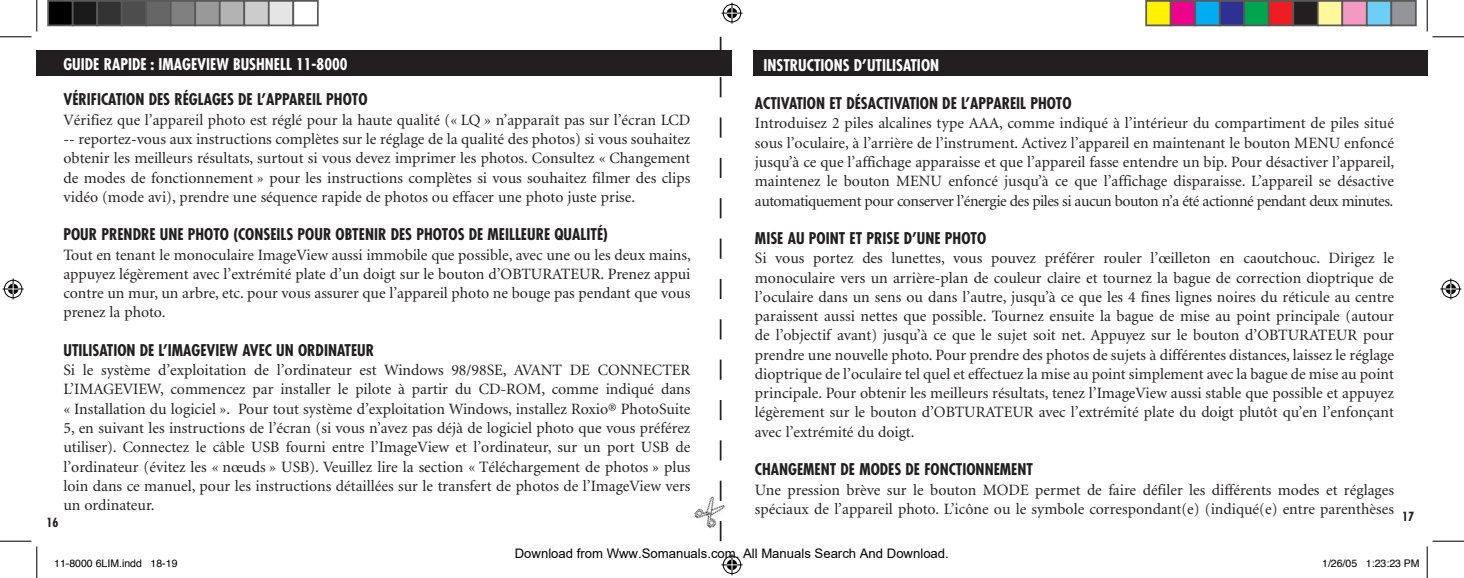
<style>
.page{position:relative;width:1464px;height:578px;background:#fff}
.page>*{position:absolute;margin:0;border:0;box-sizing:border-box;transform-origin:0 0}
.t1{font:15.75px/19.2px "Minion";color:#231f20;text-align:justify}
.t2{font:700 condensed 15.75px "Futura";color:#231f20}
.t3{font:700 condensed 15.75px "Futura";color:#fff}
.t4{font:13.12px "Arial";color:#000}
.t5{font:700 condensed 12.25px "Futura";color:#231f20}
.t6{font:10.5px "Helvetica";color:#000}
</style>
<div class="page">
<div style="left:753px;top:51px;width:673px;height:25px;background:#231f20"></div>
<svg style="left:719px;top:37px;width:2px;height:504px"></svg>
<div style="left:37px;top:50px;width:695px;height:26px;background:#231f20"></div>
<img style="left:694px;top:493px;width:31px;height:36px">
<hr style="left:0;top:36px;width:32px;height:1px;background:#000">
<hr style="left:1432px;top:36px;width:31px;height:1px;background:#000">
<hr style="left:0;top:540px;width:32px;height:1px;background:#000">
<hr style="left:1432px;top:540px;width:31px;height:1px;background:#000">
<hr style="left:36px;top:0;width:1px;height:32px;background:#000">
<hr style="left:36px;top:546px;width:1px;height:32px;background:#000">
<hr style="left:1426px;top:0;width:1px;height:32px;background:#000">
<hr style="left:1426px;top:546px;width:1px;height:32px;background:#000">
<svg style="left:721px;top:3px;width:21px;height:21px"></svg>
<svg style="left:721px;top:554px;width:21px;height:21px"></svg>
<svg style="left:3px;top:278px;width:21px;height:21px"></svg>
<svg style="left:1440px;top:278px;width:20px;height:21px"></svg>
<div style="left:48px;top:1px;width:25px;height:24px;background:#000"></div>
<div style="left:47px;top:0;width:27px;height:26px;border:2px solid #595959"></div>
<div style="left:73px;top:1px;width:24px;height:24px;background:#1a1a1a"></div>
<div style="left:72px;top:0;width:26px;height:26px;border:2px solid #595959"></div>
<div style="left:97px;top:1px;width:25px;height:24px;background:#333"></div>
<div style="left:96px;top:0;width:26px;height:26px;border:2px solid #595959"></div>
<div style="left:122px;top:1px;width:24px;height:24px;background:#4d4d4d"></div>
<div style="left:121px;top:0;width:26px;height:26px;border:2px solid #595959"></div>
<div style="left:146px;top:1px;width:25px;height:24px;background:#666"></div>
<div style="left:145px;top:0;width:27px;height:26px;border:2px solid #595959"></div>
<div style="left:171px;top:1px;width:24px;height:24px;background:#808080"></div>
<div style="left:170px;top:0;width:26px;height:26px;border:2px solid #595959"></div>
<div style="left:195px;top:1px;width:25px;height:24px;background:#999"></div>
<div style="left:194px;top:0;width:26px;height:26px;border:2px solid #595959"></div>
<div style="left:220px;top:1px;width:24px;height:24px;background:#b3b3b3"></div>
<div style="left:219px;top:0;width:26px;height:26px;border:2px solid #595959"></div>
<div style="left:244px;top:1px;width:25px;height:24px;background:#ccc"></div>
<div style="left:243px;top:0;width:27px;height:26px;border:2px solid #595959"></div>
<div style="left:269px;top:1px;width:24px;height:24px;background:#e5e5e5"></div>
<div style="left:268px;top:0;width:26px;height:26px;border:2px solid #595959"></div>
<div style="left:292px;top:0;width:26px;height:26px;border:2px solid #595959"></div>
<div style="left:1145px;top:1px;width:25px;height:24px;background:#fff101"></div>
<div style="left:1145px;top:0;width:26px;height:26px;border:2px solid #595959"></div>
<div style="left:1170px;top:1px;width:24px;height:24px;background:#ed028c"></div>
<div style="left:1169px;top:0;width:26px;height:26px;border:2px solid #595959"></div>
<div style="left:1194px;top:1px;width:25px;height:24px;background:#00aeef"></div>
<div style="left:1194px;top:0;width:26px;height:26px;border:2px solid #595959"></div>
<div style="left:1219px;top:1px;width:24px;height:24px;background:#2e3092"></div>
<div style="left:1218px;top:0;width:26px;height:26px;border:2px solid #595959"></div>
<div style="left:1243px;top:1px;width:25px;height:24px;background:#00a54f"></div>
<div style="left:1243px;top:0;width:26px;height:26px;border:2px solid #595959"></div>
<div style="left:1268px;top:1px;width:24px;height:24px;background:#ee1d23"></div>
<div style="left:1267px;top:0;width:26px;height:26px;border:2px solid #595959"></div>
<div style="left:1292px;top:1px;width:25px;height:24px;background:#231f20"></div>
<div style="left:1292px;top:0;width:26px;height:26px;border:2px solid #595959"></div>
<div style="left:1317px;top:1px;width:24px;height:24px;background:#fff79a"></div>
<div style="left:1316px;top:0;width:26px;height:26px;border:2px solid #595959"></div>
<div style="left:1341px;top:1px;width:25px;height:24px;background:#f499c2"></div>
<div style="left:1341px;top:0;width:26px;height:26px;border:2px solid #595959"></div>
<div style="left:1366px;top:1px;width:24px;height:24px;background:#6bcff6"></div>
<div style="left:1365px;top:0;width:26px;height:26px;border:2px solid #595959"></div>
<div style="left:1390px;top:1px;width:25px;height:24px;background:#939598"></div>
<div style="left:1390px;top:0;width:26px;height:26px;border:2px solid #595959"></div>
<p class="t3" style="left:63px;top:55px;width:285px">GUIDE RAPIDE : IMAGEVIEW BUSHNELL 11-8000</p>
<p class="t2" style="left:63px;top:90px;width:305px">VÉRIFICATION DES RÉGLAGES DE L’APPAREIL PHOTO</p>
<p class="t1" style="left:63px;top:111px;width:628px">Vérifiez que l’appareil photo est réglé pour la haute qualité (« LQ » n’apparaît pas sur l’écran LCD -- reportez-vous aux instructions complètes sur le réglage de la qualité des photos) si vous souhaitez obtenir les meilleurs résultats, surtout si vous devez imprimer les photos. Consultez « Changement de modes de fonctionnement » pour les instructions complètes si vous souhaitez filmer des clips vidéo (mode avi), prendre une séquence rapide de photos ou effacer une photo juste prise.</p>
<p class="t2" style="left:63px;top:225px;width:546px">POUR PRENDRE UNE PHOTO (CONSEILS POUR OBTENIR DES PHOTOS DE MEILLEURE QUALITÉ)</p>
<p class="t1" style="left:63px;top:245px;width:629px">Tout en tenant le monoculaire ImageView aussi immobile que possible, avec une ou les deux mains, appuyez légèrement avec l’extrémité plate d’un doigt sur le bouton d’OBTURATEUR. Prenez appui contre un mur, un arbre, etc. pour vous assurer que l’appareil photo ne bouge pas pendant que vous prenez la photo.</p>
<p class="t2" style="left:63px;top:340px;width:312px">UTILISATION DE L’IMAGEVIEW AVEC UN ORDINATEUR</p>
<p class="t1" style="left:63px;top:361px;width:628px">Si le système d’exploitation de l’ordinateur est Windows 98/98SE, AVANT DE CONNECTER L’IMAGEVIEW, commencez par installer le pilote à partir du CD-ROM, comme indiqué dans « Installation du logiciel ». Pour tout système d’exploitation Windows, installez Roxio® PhotoSuite 5, en suivant les instructions de l’écran (si vous n’avez pas déjà de logiciel photo que vous préférez utiliser). Connectez le câble USB fourni entre l’ImageView et l’ordinateur, sur un port USB de l’ordinateur (évitez les « nœuds » USB). Veuillez lire la section « Téléchargement de photos » plus loin dans ce manuel, pour les instructions détaillées sur le transfert de photos de l’ImageView vers un ordinateur.</p>
<p class="t3" style="left:763px;top:55px;width:177px">INSTRUCTIONS D’UTILISATION</p>
<p class="t2" style="left:755px;top:93px;width:318px">ACTIVATION ET DÉSACTIVATION DE L’APPAREIL PHOTO</p>
<p class="t1" style="left:755px;top:114px;width:641px">Introduisez 2 piles alcalines type AAA, comme indiqué à l’intérieur du compartiment de piles situé sous l’oculaire, à l’arrière de l’instrument. Activez l’appareil en maintenant le bouton MENU enfoncé jusqu’à ce que l’affichage apparaisse et que l’appareil fasse entendre un bip. Pour désactiver l’appareil, maintenez le bouton MENU enfoncé jusqu’à ce que l’affichage disparaisse. L’appareil se désactive automatiquement pour conserver l’énergie des piles si aucun bouton n’a été actionné pendant deux minutes.</p>
<p class="t2" style="left:755px;top:228px;width:233px">MISE AU POINT ET PRISE D’UNE PHOTO</p>
<p class="t1" style="left:755px;top:249px;width:640px">Si vous portez des lunettes, vous pouvez préférer rouler l’œilleton en caoutchouc. Dirigez le monoculaire vers un arrière-plan de couleur claire et tournez la bague de correction dioptrique de l’oculaire dans un sens ou dans l’autre, jusqu’à ce que les 4 fines lignes noires du réticule au centre paraissent aussi nettes que possible. Tournez ensuite la bague de mise au point principale (autour de l’objectif avant) jusqu’à ce que le sujet soit net. Appuyez sur le bouton d’OBTURATEUR pour prendre une nouvelle photo. Pour prendre des photos de sujets à différentes distances, laissez le réglage dioptrique de l’oculaire tel quel et effectuez la mise au point simplement avec la bague de mise au point principale. Pour obtenir les meilleurs résultats, tenez l’ImageView aussi stable que possible et appuyez légèrement sur le bouton d’OBTURATEUR avec l’extrémité plate du doigt plutôt qu’en l’enfonçant avec l’extrémité du doigt.</p>
<p class="t2" style="left:755px;top:459px;width:279px">CHANGEMENT DE MODES DE FONCTIONNEMENT</p>
<p class="t1" style="left:755px;top:480px;width:640px">Une pression brève sur le bouton MODE permet de faire défiler les différents modes et réglages spéciaux de l’appareil photo. L’icône ou le symbole correspondant(e) (indiqué(e) entre parenthèses</p>
<p class="t5" style="left:1401px;top:509px;width:14px">17</p>
<p class="t5" style="left:47px;top:514px;width:14px">16</p>
<p class="t6" style="left:54px;top:556px;width:125px">11-8000 6LIM.indd 18-19</p>
<p class="t6" style="left:1321px;top:556px;width:99px">1/26/05 1:23:23 PM</p>
<p class="t4" style="left:515px;top:545px;width:435px">Download from Www.Somanuals.com. All Manuals Search And Download.</p>
</div>
